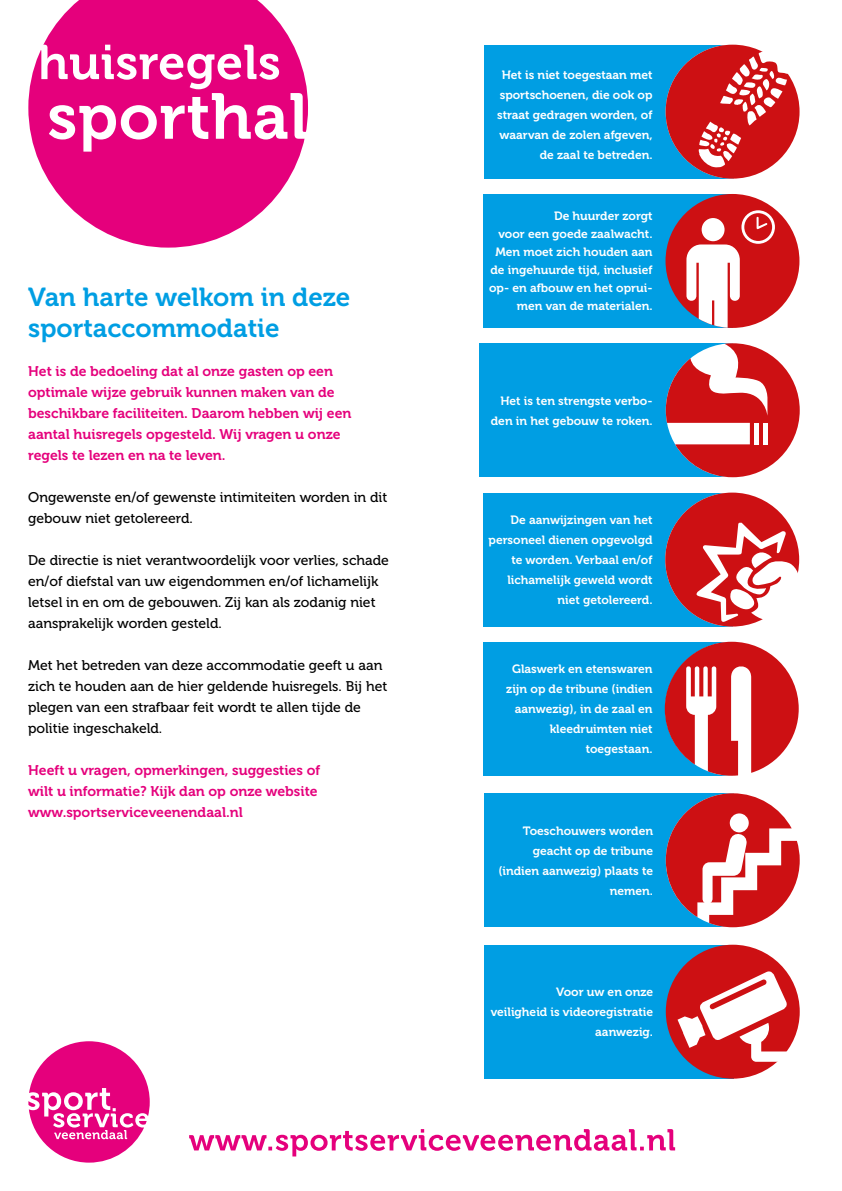
<style>
.page{position:relative;width:842px;height:1191px;background:#fff}
.page>*{position:absolute;margin:0;border:0;box-sizing:border-box;transform-origin:0 0}
.t1{font:26px/31.2px "Museo 700";color:#009ee3}
.t2{font:14px/21px "Museo 500";color:#000}
.t3{font:14px/21px "Museo 700";color:#e5007c}
.t4{font:12px/20px "Museo 700";color:#fff;text-align:right}
</style>
<div class="page">
<svg style="left:28px;top:0;width:280px;height:248px;fill:#e5007c"></svg>
<svg style="left:38px;top:45px;width:269px;height:107px"></svg>
<svg style="left:28px;top:1041px;width:122px;height:121px"></svg>
<div style="left:484px;top:194px;width:249px;height:134px;background:#009ee3"></div>
<div style="left:479px;top:343px;width:254px;height:134px;background:#009ee3"></div>
<div style="left:484px;top:492px;width:249px;height:134px;background:#009ee3"></div>
<div style="left:484px;top:642px;width:249px;height:134px;background:#009ee3"></div>
<div style="left:484px;top:45px;width:249px;height:134px;background:#009ee3"></div>
<div style="left:665px;top:194px;width:134px;height:134px;background:#cd1013;border-radius:50%"></div>
<svg style="left:666px;top:343px;width:134px;height:134px"></svg>
<div style="left:754px;top:423px;width:5px;height:21px;background:#fff"></div>
<hr style="left:763px;top:423px;width:4px;height:21px;background:#fff">
<div style="left:665px;top:492px;width:134px;height:134px;background:#cd1013;border-radius:50%"></div>
<svg style="left:696px;top:522px;width:104px;height:105px"></svg>
<div style="left:778px;top:595px;width:21px;height:19px;background:#fff"></div>
<div style="left:666px;top:45px;width:133px;height:134px;background:#cd1013;border-radius:50%"></div>
<svg style="left:698px;top:50px;width:91px;height:117px"></svg>
<svg style="left:686px;top:210px;width:89px;height:118px"></svg>
<div style="left:702px;top:218px;width:22px;height:23px;background:#fff;border-radius:50%"></div>
<svg style="left:665px;top:642px;width:134px;height:133px"></svg>
<div style="left:484px;top:793px;width:249px;height:134px;background:#009ee3"></div>
<svg style="left:666px;top:793px;width:134px;height:134px"></svg>
<div style="left:484px;top:944px;width:249px;height:134px;background:#009ee3"></div>
<div style="left:666px;top:944px;width:134px;height:134px;background:#cd1013;border-radius:50%"></div>
<svg style="left:677px;top:969px;width:119px;height:92px"></svg>
<svg style="left:189px;top:1129px;width:486px;height:27px"></svg>
<h1 class="t1" style="left:28px;top:282px;width:324px">Van harte welkom in deze sportaccommodatie</h1>
<p class="t3" style="left:28px;top:361px;width:325px">Het is de bedoeling dat al onze gasten op een optimale wijze gebruik kunnen maken van de beschikbare faciliteiten. Daarom hebben wij een aantal huisregels opgesteld. Wij vragen u onze regels te lezen en na te leven.</p>
<p class="t2" style="left:28px;top:487px;width:361px">Ongewenste en/of gewenste intimiteiten worden in dit gebouw niet getolereerd.</p>
<p class="t2" style="left:28px;top:550px;width:362px">De directie is niet verantwoordelijk voor verlies, schade en/of diefstal van uw eigendommen en/of lichamelijk letsel in en om de gebouwen. Zij kan als zodanig niet aansprakelijk worden gesteld.</p>
<p class="t2" style="left:28px;top:655px;width:361px">Met het betreden van deze accommodatie geeft u aan zich te houden aan de hier geldende huisregels. Bij het plegen van een strafbaar feit wordt te allen tijde de politie ingeschakeld.</p>
<p class="t3" style="left:28px;top:760px;width:294px">Heeft u vragen, opmerkingen, suggesties of wilt u informatie? Kijk dan op onze website www.sportserviceveenendaal.nl</p>
<p class="t4" style="left:497px;top:65px;width:157px">Het is niet toegestaan met sportschoenen, die ook op straat gedragen worden, of waarvan de zolen afgeven, de zaal te betreden.</p>
<p class="t4" style="left:489px;top:207px;width:165px;line-height:18px">De huurder zorgt<br>voor een goede zaalwacht.<br>Men moet zich houden aan de ingehuurde tijd, inclusief op- en afbouw en het oprui&shy;men van de materialen.</p>
<p class="t4" style="left:491px;top:391px;width:163px">Het is ten strengste verbo&shy;den in het gebouw te roken.</p>
<p class="t4" style="left:488px;top:510px;width:166px">De aanwijzingen van het personeel dienen opgevolgd te worden. Verbaal en/of lichamelijk geweld wordt niet getolereerd.</p>
<p class="t4" style="left:506px;top:659px;width:148px">Glaswerk en etenswaren zijn op de tribune (indien aanwezig), in de zaal en kleedruimten niet toegestaan.</p>
<p class="t4" style="left:498px;top:820px;width:156px">Toeschouwers worden geacht op de tribune (indien aanwezig) plaats te nemen.</p>
<p class="t4" style="left:491px;top:982px;width:164px">Voor uw en onze<br>veiligheid is videoregistratie aanwezig.</p>
</div>
